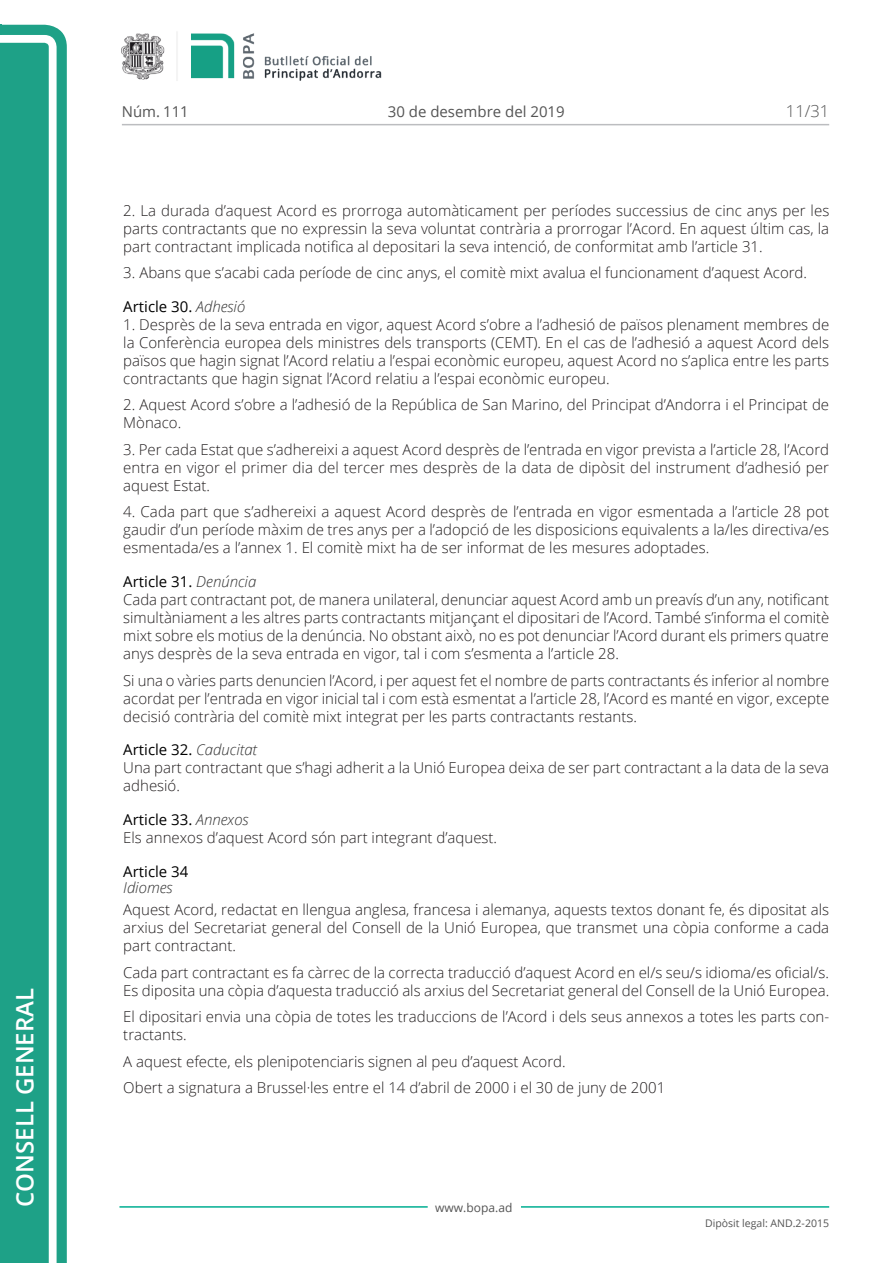
<style>
.page{position:relative;width:893px;height:1263px;background:#fff}
.page>*{position:absolute;margin:0;border:0;box-sizing:border-box;transform-origin:0 0}
.t1{font:600 24px "Open Sans";color:#fff}
.t2{font:300 16.5px "Open Sans";color:#545454}
.Body_text{font:300 15px/18px "Open Sans";color:#231f20;text-align:justify}
.Titol_7{font:15px "Open Sans";color:#000}
.t3{font:15px "Open Sans";color:#545454}
.Titol_8{font:italic 300 15px "Open Sans";color:#303030}
.t4{font:12px "Open Sans";color:#545454}
.t5{font:10.5px "Open Sans";color:#545454}
.s1{font-weight:300;font-style:italic;color:#303030}
</style>
<div class="page">
<svg style="left:0;top:25px;width:67px;height:1238px;fill:#1ea187"></svg>
<div style="left:0;top:43px;width:49px;height:1220px;background:#1ea187"></div>
<img style="left:122px;top:32px;width:260px;height:49px">
<hr style="left:119px;top:1206px;width:309px;height:2px;background:#00ae91">
<hr style="left:521px;top:1206px;width:308px;height:2px;background:#00ae91">
<hr style="left:122px;top:124px;width:707px;height:1px;background:#bcbdc0">
<h1 class="t1" style="left:8px;top:1207px;width:220px;rotate:-90deg">Consell General</h1>
<p class="t3" style="left:122px;top:102px;width:68px">Núm. 111</p>
<p class="t3" style="left:388px;top:102px;width:178px">30 de desembre del 2019</p>
<p class="t2" style="left:786px;top:100px;width:45px">11/31</p>
<p class="Body_text" style="left:123px;top:201px;width:707px">2. La durada d’aquest Acord es prorroga automàticament per períodes successius de cinc anys per les parts contractants que no expressin la seva voluntat contrària a prorrogar l’Acord. En aquest últim cas, la part contractant implicada notifica al depositari la seva intenció, de conformitat amb l’article 31.</p>
<p class="Body_text" style="left:123px;top:263px;width:685px">3. Abans que s’acabi cada període de cinc anys, el comitè mixt avalua el funcionament d’aquest Acord.</p>
<p class="Titol_7" style="left:123px;top:296px;width:123px">Article 30. <span class="s1">Adhesió</span></p>
<p class="Body_text" style="left:123px;top:315px;width:707px">1. Desprès de la seva entrada en vigor, aquest Acord s’obre a l’adhesió de països plenament membres de la Conferència europea dels ministres dels transports (CEMT). En el cas de l’adhesió a aquest Acord dels països que hagin signat l’Acord relatiu a l’espai econòmic europeu, aquest Acord no s’aplica entre les parts contractants que hagin signat l’Acord relatiu a l’espai econòmic europeu.</p>
<p class="Body_text" style="left:123px;top:395px;width:707px">2. Aquest Acord s’obre a l’adhesió de la República de San Marino, del Principat d’Andorra i el Principat de<br>Mònaco.</p>
<p class="Body_text" style="left:123px;top:440px;width:707px">3. Per cada Estat que s’adhereixi a aquest Acord desprès de l’entrada en vigor prevista a l’article 28, l’Acord entra en vigor el primer dia del tercer mes desprès de la data de dipòsit del instrument d’adhesió per aquest Estat.</p>
<p class="Body_text" style="left:123px;top:503px;width:707px">4. Cada part que s’adhereixi a aquest Acord desprès de l’entrada en vigor esmentada a l’article 28 pot gaudir d’un període màxim de tres anys per a l’adopció de les disposicions equivalents a la/les directiva/es esmentada/es a l’annex 1. El comitè mixt ha de ser informat de les mesures adoptades.</p>
<p class="Titol_7" style="left:123px;top:571px;width:135px">Article 31. <span class="s1">Denúncia</span></p>
<p class="Body_text" style="left:123px;top:590px;width:708px">Cada part contractant pot, de manera unilateral, denunciar aquest Acord amb un preavís d’un any, notificant simultàniament a les altres parts contractants mitjançant el dipositari de l’Acord. També s’informa el comitè mixt sobre els motius de la denúncia. No obstant això, no es pot denunciar l’Acord durant els primers quatre anys desprès de la seva entrada en vigor, tal i com s’esmenta a l’article 28.</p>
<p class="Body_text" style="left:123px;top:671px;width:707px">Si una o vàries parts denuncien l’Acord, i per aquest fet el nombre de parts contractants és inferior al nombre acordat per l’entrada en vigor inicial tal i com està esmentat a l’article 28, l’Acord es manté en vigor, excepte decisió contrària del comitè mixt integrat per les parts contractants restants.</p>
<p class="Titol_7" style="left:123px;top:740px;width:135px">Article 32. <span class="s1">Caducitat</span></p>
<p class="Body_text" style="left:123px;top:759px;width:707px">Una part contractant que s’hagi adherit a la Unió Europea deixa de ser part contractant a la data de la seva adhesió.</p>
<p class="Titol_7" style="left:123px;top:809px;width:127px">Article 33. <span class="s1">Annexos</span></p>
<p class="Body_text" style="left:123px;top:828px;width:375px">Els annexos d’aquest Acord són part integrant d’aquest.</p>
<p class="Titol_7" style="left:123px;top:861px;width:67px">Article 34</p>
<p class="Titol_8" style="left:123px;top:877px;width:51px">Idiomes</p>
<p class="Body_text" style="left:123px;top:900px;width:707px">Aquest Acord, redactat en llengua anglesa, francesa i alemanya, aquests textos donant fe, és dipositat als arxius del Secretariat general del Consell de la Unió Europea, que transmet una còpia conforme a cada part contractant.</p>
<p class="Body_text" style="left:123px;top:963px;width:707px">Cada part contractant es fa càrrec de la correcta traducció d’aquest Acord en el/s seu/s idioma/es oficial/s.<br>Es diposita una còpia d’aquesta traducció als arxius del Secretariat general del Consell de la Unió Europea.</p>
<p class="Body_text" style="left:123px;top:1007px;width:707px">El dipositari envia una còpia de totes les traduccions de l’Acord i dels seus annexos a totes les parts con&shy;tractants.</p>
<p class="Body_text" style="left:123px;top:1052px;width:444px">A aquest efecte, els plenipotenciaris signen al peu d’aquest Acord.</p>
<p class="Body_text" style="left:123px;top:1078px;width:543px">Obert a signatura a Brussel·les entre el 14 d’abril de 2000 i el 30 de juny de 2001</p>
<p class="t4" style="left:435px;top:1199px;width:79px">www.bopa.ad</p>
<p class="t5" style="left:705px;top:1216px;width:125px">Dipòsit legal: AND.2-2015</p>
</div>
